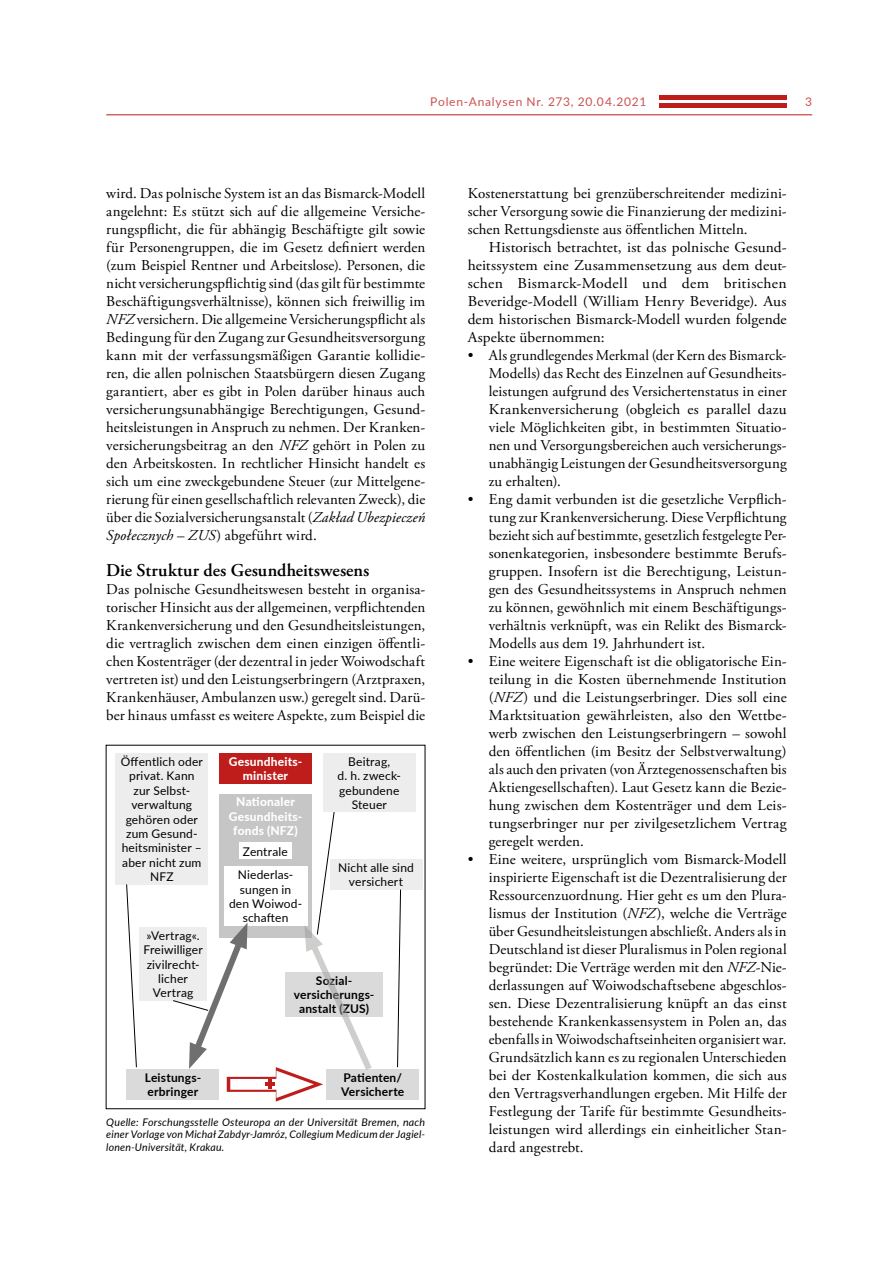
<style>
.page{position:relative;width:893px;height:1263px;background:#fff}
.page>*{position:absolute;margin:0;border:0;box-sizing:border-box;transform-origin:0 0}
.t1{font:600 18px "Adobe Garamond Pro";letter-spacing:.005em;color:#000}
.t2{font:15px/18px "Adobe Garamond Pro";letter-spacing:.01em;color:#000;text-align:justify}
.t3{font:12px/14.4px "Lato";letter-spacing:.015em;color:#000;text-align:center}
.t4{font:700 12px/14.4px "Lato";letter-spacing:.015em;color:#000}
.t5{font:800 12px/14.4px "Lato";letter-spacing:.015em;color:#fff;text-align:center}
.t6{font:12px "Lato";letter-spacing:.065em;color:#ce5050}
.t7{font:italic 10.5px/12.6px "Lato";letter-spacing:.015em;color:#000;text-align:justify}
.s1{font-style:italic}
</style>
<div class="page">
<div style="left:659px;top:103px;width:128px;height:5px;background:#bf1c1c"></div>
<hr style="left:659px;top:96px;width:128px;height:4px;background:#bf1c1c">
<hr style="left:106px;top:114px;width:706px;height:1px;background:#bf1c1c">
<div style="left:219px;top:753px;width:93px;height:31px;background:#bf1c1c"></div>
<div style="left:219px;top:794px;width:93px;height:143px;background:#c6c6c6"></div>
<div style="left:239px;top:843px;width:52px;height:16px;background:#fff"></div>
<div style="left:224px;top:866px;width:83px;height:60px;background:#fff"></div>
<svg style="left:227px;top:1077px;width:49px;height:15px"></svg>
<div style="left:230px;top:1079px;width:62px;height:11px;background:#fff"></div>
<hr style="left:268px;top:1079px;width:4px;height:10px;background:#bf1c1c">
<hr style="left:265px;top:1082px;width:10px;height:4px;background:#bf1c1c">
<div style="left:116px;top:753px;width:92px;height:131px;background:#ededed"></div>
<div style="left:127px;top:1069px;width:92px;height:30px;background:#dadada"></div>
<svg style="left:126px;top:884px;width:11px;height:184px"></svg>
<div style="left:323px;top:753px;width:92px;height:59px;background:#ededed"></div>
<div style="left:330px;top:859px;width:92px;height:30px;background:#ededed"></div>
<div style="left:327px;top:1069px;width:92px;height:30px;background:#dadada"></div>
<div style="left:285px;top:972px;width:98px;height:44px;background:#dadada"></div>
<svg style="left:397px;top:889px;width:4px;height:179px"></svg>
<svg style="left:276px;top:812px;width:101px;height:289px"></svg>
<div style="left:140px;top:927px;width:67px;height:73px;background:#ededed"></div>
<svg style="left:172px;top:923px;width:78px;height:146px"></svg>
<p class="t6" style="left:430px;top:93px;width:218px">Polen-Analysen Nr. 273, 20.04.2021</p>
<p class="t6" style="left:805px;top:93px;width:8px">3</p>
<p class="t2" style="left:106px;top:185px;width:320px">wird. Das polnische System ist an das Bismarck-Modell angelehnt: Es stützt sich auf die allgemeine Versiche&shy;rungspflicht, die für abhängig Beschäftigte gilt sowie für Personengruppen, die im Gesetz definiert werden (zum Beispiel Rentner und Arbeitslose). Personen, die nicht versicherungspflichtig sind (das gilt für bestimmte Beschäftigungsverhältnisse), können sich freiwillig im <span class="s1">NFZ</span> versichern. Die allgemeine Versicherungspflicht als Bedingung für den Zugang zur Gesundheitsversorgung kann mit der verfassungsmäßigen Garantie kollidie&shy;ren, die allen polnischen Staatsbürgern diesen Zugang garantiert, aber es gibt in Polen darüber hinaus auch versicherungsunabhängige Berechtigungen, Gesund&shy;heitsleistungen in Anspruch zu nehmen. Der Kranken&shy;versicherungsbeitrag an den <span class="s1">NFZ</span> gehört in Polen zu den Arbeitskosten. In rechtlicher Hinsicht handelt es sich um eine zweckgebundene Steuer (zur Mittelgene&shy;rierung für einen gesellschaftlich relevanten Zweck), die über die Sozialversicherungsanstalt (<span class="s1">Zakład Ubezpieczeń Społecznych</span> – <span class="s1">ZUS</span>) abgeführt wird.</p>
<p class="t1" style="left:106px;top:560px;width:265px">Die Struktur des Gesundheitswesens</p>
<p class="t2" style="left:106px;top:581px;width:320px">Das polnische Gesundheitswesen besteht in organisa&shy;torischer Hinsicht aus der allgemeinen, verpflichtenden Krankenversicherung und den Gesundheitsleistungen, die vertraglich zwischen dem einen einzigen öffentli&shy;chen Kostenträger (der dezentral in jeder Woiwodschaft vertreten ist) und den Leistungserbringern (Arztpraxen, Krankenhäuser, Ambulanzen usw.) geregelt sind. Darü&shy;ber hinaus umfasst es weitere Aspekte, zum Beispiel die</p>
<p class="t3" style="left:121px;top:754px;width:84px">Öffentlich oder privat. Kann zur Selbst&shy;verwaltung gehören oder zum Gesund&shy;heitsminister – aber nicht zum<br>NFZ</p>
<p class="t3" style="left:143px;top:928px;width:61px">»Vertrag«.<br>Freiwilliger zivilrecht&shy;licher<br>Vertrag</p>
<p class="t4" style="left:145px;top:1070px;width:58px">Leistungs&shy;erbringer</p>
<p class="t5" style="left:229px;top:754px;width:75px">Gesundheits&shy;minister</p>
<p class="t5" style="left:229px;top:794px;width:75px">Nationaler<br>Gesundheits&shy;fonds (NFZ)</p>
<p class="t3" style="left:238px;top:839px;width:57px;line-height:23.7px">Zentrale<br>Niederlas-</p>
<p class="t3" style="left:229px;top:881px;width:75px">sungen in den Woiwod&shy;schaften</p>
<p class="t3" style="left:338px;top:754px;width:63px">Beitrag,<br>d. h. zweck&shy;gebundene<br>Steuer</p>
<p class="t3" style="left:338px;top:860px;width:77px">Nicht alle sind versichert</p>
<p class="t4" style="left:294px;top:972px;width:82px;text-align:center">Sozial&shy;versicherungs&shy;anstalt (ZUS)</p>
<p class="t4" style="left:341px;top:1070px;width:65px">Patienten/<br>Versicherte</p>
<p class="t7" style="left:106px;top:1115px;width:320px">Quelle: Forschungsstelle Osteuropa an der Universität Bremen, nach einer Vorlage von Michał Zabdyr-Jamróz, Collegium Medicum der Jagiel&shy;lonen-Universität, Krakau.</p>
<p class="t2" style="left:468px;top:185px;width:320px">Kostenerstattung bei grenzüberschreitender medizini&shy;scher Versorgung sowie die Finanzierung der medizini&shy;schen Rettungsdienste aus öffentlichen Mitteln.</p>
<p class="t2" style="left:468px;top:239px;width:320px;text-indent:21px">Historisch betrachtet, ist das polnische Gesund&shy;heitssystem eine Zusammensetzung aus dem deut&shy;schen Bismarck-Modell und dem britischen Beveridge-Modell (William Henry Beveridge). Aus dem historischen Bismarck-Modell wurden folgende Aspekte übernommen:</p>
<p class="t2" style="left:489px;top:347px;width:299px;text-indent:-21px">• Als grundlegendes Merkmal (der Kern des Bismarck-Modells) das Recht des Einzelnen auf Gesundheits&shy;leistungen aufgrund des Versichertenstatus in einer Krankenversicherung (obgleich es parallel dazu viele Möglichkeiten gibt, in bestimmten Situatio&shy;nen und Versorgungsbereichen auch versicherungs&shy;unabhängig Leistungen der Gesundheitsversorgung zu erhalten).</p>
<p class="t2" style="left:489px;top:491px;width:299px;text-indent:-21px">• Eng damit verbunden ist die gesetzliche Verpflich&shy;tung zur Krankenversicherung. Diese Verpflichtung bezieht sich auf bestimmte, gesetzlich festgelegte Per&shy;sonenkategorien, insbesondere bestimmte Berufs&shy;gruppen. Insofern ist die Berechtigung, Leistun&shy;gen des Gesundheitssystems in Anspruch nehmen zu können, gewöhnlich mit einem Beschäftigungs&shy;verhältnis verknüpft, was ein Relikt des Bismarck-Modells aus dem 19. Jahrhundert ist.</p>
<p class="t2" style="left:489px;top:653px;width:299px;text-indent:-21px">• Eine weitere Eigenschaft ist die obligatorische Ein&shy;teilung in die Kosten übernehmende Institution (<span class="s1">NFZ</span>) und die Leistungserbringer. Dies soll eine Marktsituation gewährleisten, also den Wettbe&shy;werb zwischen den Leistungserbringern – sowohl den öffentlichen (im Besitz der Selbstverwaltung) als auch den privaten (von Ärztegenossenschaften bis Aktiengesellschaften). Laut Gesetz kann die Bezie&shy;hung zwischen dem Kostenträger und dem Leis&shy;tungserbringer nur per zivilgesetzlichem Vertrag geregelt werden.</p>
<p class="t2" style="left:489px;top:851px;width:299px;text-indent:-21px">• Eine weitere, ursprünglich vom Bismarck-Modell inspirierte Eigenschaft ist die Dezentralisierung der Ressourcenzuordnung. Hier geht es um den Plura&shy;lismus der Institution (<span class="s1">NFZ</span>), welche die Verträge über Gesundheitsleistungen abschließt. Anders als in Deutschland ist dieser Pluralismus in Polen regional begründet: Die Verträge werden mit den <span class="s1">NFZ</span>-Nie&shy;derlassungen auf Woiwodschaftsebene abgeschlos&shy;sen. Diese Dezentralisierung knüpft an das einst bestehende Krankenkassensystem in Polen an, das ebenfalls in Woiwodschaftseinheiten organisiert war.<br>Grundsätzlich kann es zu regionalen Unterschieden bei der Kostenkalkulation kommen, die sich aus den Vertragsverhandlungen ergeben. Mit Hilfe der Festlegung der Tarife für bestimmte Gesundheits&shy;leistungen wird allerdings ein einheitlicher Stan&shy;dard angestrebt.</p>
</div>
